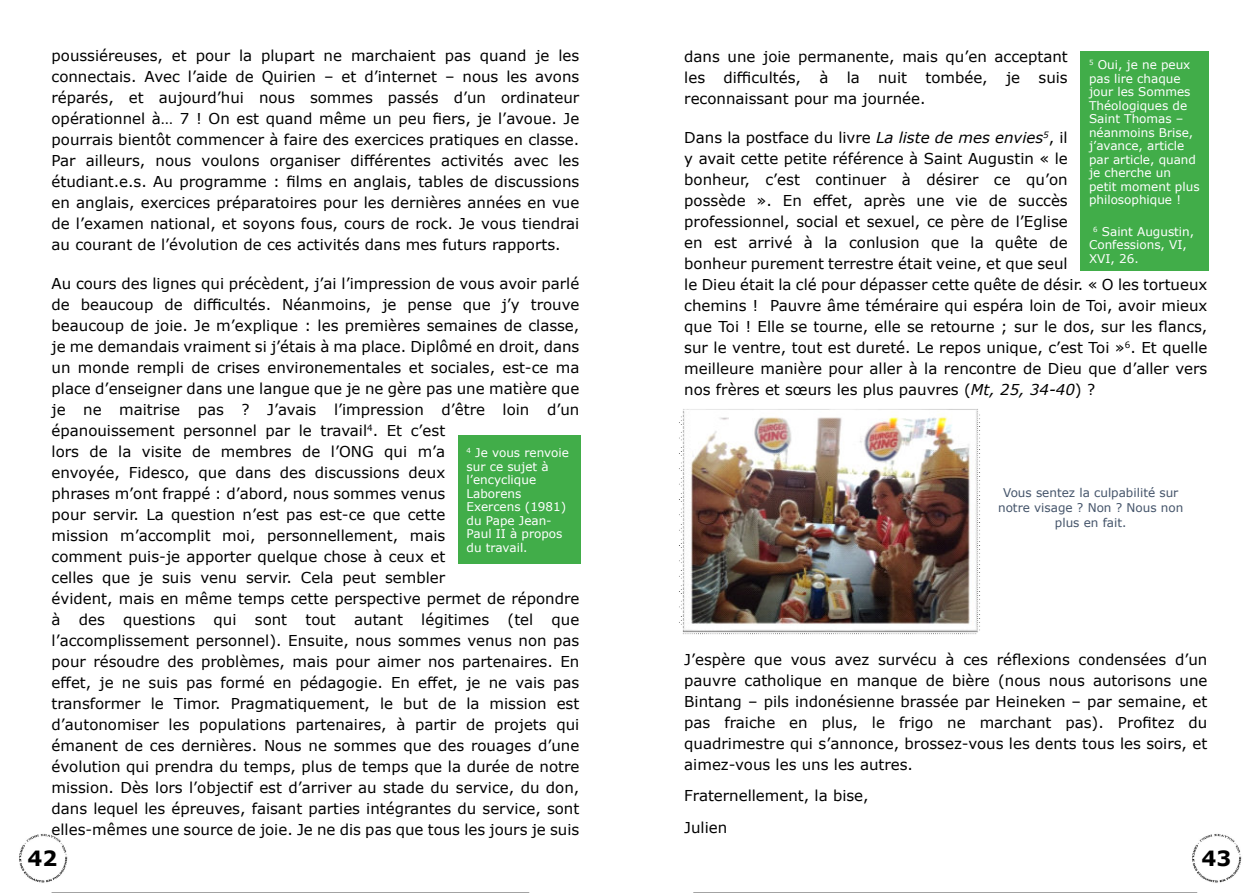
<style>
.page{position:relative;width:1259px;height:893px;background:#fff}
.page>*{position:absolute;margin:0;border:0;box-sizing:border-box;transform-origin:0 0}
.t1{font:700 21px "Verdana";color:#000}
.t2{font:15px/21px "Verdana";color:#000;text-align:justify}
.t3{font:12px/13.5px "Verdana";color:#fff}
.t4{font:12px/15px "Verdana";color:#44546a;text-align:center}
.s1{font-style:italic}
</style>
<div class="page">
<img style="left:1192px;top:834px;width:50px;height:49px">
<img style="left:19px;top:834px;width:49px;height:49px">
<div style="left:458px;top:435px;width:123px;height:129px;background:#41ad49"></div>
<hr style="left:52px;top:892px;width:477px;height:1px;background:#000">
<hr style="left:693px;top:892px;width:504px;height:1px;background:#000">
<img style="left:679px;top:409px;width:301px;height:226px">
<div style="left:1080px;top:51px;width:128px;height:220px;background:#41ad49"></div>
<p class="t2" style="left:52px;top:46px;width:529px">poussiéreuses, et pour la plupart ne marchaient pas quand je les connectais. Avec l’aide de Quirien – et d’internet – nous les avons réparés, et aujourd’hui nous sommes passés d’un ordinateur opérationnel à… 7 ! On est quand même un peu fiers, je l’avoue. Je pourrais bientôt commencer à faire des exercices pratiques en classe.<br>Par ailleurs, nous voulons organiser différentes activités avec les étudiant.e.s. Au programme : films en anglais, tables de discussions en anglais, exercices préparatoires pour les dernières années en vue de l’examen national, et soyons fous, cours de rock. Je vous tiendrai au courant de l’évolution de ces activités dans mes futurs rapports.</p>
<p class="t2" style="left:52px;top:274px;width:529px;text-align:left">Au cours des lignes qui précèdent, j’ai l’impression de vous avoir parlé de beaucoup de difficultés. Néanmoins, je pense que j’y trouve beaucoup de joie. Je m’explique : les premières semaines de classe, je me demandais vraiment si j’étais à ma place. Diplômé en droit, dans un monde rempli de crises environementales et sociales, est-ce ma place d’enseigner dans une langue que je ne gère pas une matière que je ne maitrise pas ? J’avais l’impression d’être loin d’un épanouissement personnel par le travail<sup>4</sup>. Et c’est<br>lors de la visite de membres de l’ONG qui m’a<br>envoyée, Fidesco, que dans des discussions deux<br>phrases m’ont frappé : d’abord, nous sommes venus<br>pour servir. La question n’est pas est-ce que cette<br>mission m’accomplit moi, personnellement, mais<br>comment puis-je apporter quelque chose à ceux et<br>celles que je suis venu servir. Cela peut sembler<br>évident, mais en même temps cette perspective permet de répondre à des questions qui sont tout autant légitimes (tel que l’accomplissement personnel). Ensuite, nous sommes venus non pas pour résoudre des problèmes, mais pour aimer nos partenaires. En effet, je ne suis pas formé en pédagogie. En effet, je ne vais pas transformer le Timor. Pragmatiquement, le but de la mission est d’autonomiser les populations partenaires, à partir de projets qui émanent de ces dernières. Nous ne sommes que des rouages d’une évolution qui prendra du temps, plus de temps que la durée de notre mission. Dès lors l’objectif est d’arriver au stade du service, du don, dans lequel les épreuves, faisant parties intégrantes du service, sont elles-mêmes une source de joie. Je ne dis pas que tous les jours je suis</p>
<p class="t3" style="left:466px;top:447px;width:104px"><sup>4</sup> Je vous renvoie sur ce sujet à l’encyclique<br>Laborens<br>Exercens (1981) du Pape Jean-<br>Paul II à propos du travail.</p>
<p class="t2" style="left:684px;top:47px;width:385px">dans une joie permanente, mais qu’en acceptant les difficultés, à la nuit tombée, je suis reconnaissant pour ma journée.</p>
<p class="t2" style="left:684px;top:128px;width:524px;text-align:left">Dans la postface du livre <span class="s1">La liste de mes envies</span><sup>5</sup>, il<br>y avait cette petite référence à Saint Augustin « le<br>bonheur, c’est continuer à désirer ce qu’on<br>possède ». En effet, après une vie de succès<br>professionnel, social et sexuel, ce père de l’Eglise<br>en est arrivé à la conlusion que la quête de<br>bonheur purement terrestre était veine, et que seul<br>le Dieu était la clé pour dépasser cette quête de désir. « O les tortueux chemins ! Pauvre âme téméraire qui espéra loin de Toi, avoir mieux que Toi ! Elle se tourne, elle se retourne ; sur le dos, sur les flancs, sur le ventre, tout est dureté. Le repos unique, c’est Toi »<sup>6</sup>. Et quelle meilleure manière pour aller à la rencontre de Dieu que d’aller vers nos frères et sœurs les plus pauvres (<span class="s1">Mt, 25, 34-40</span>) ?</p>
<p class="t3" style="left:1089px;top:59px;width:112px"><sup>5</sup> Oui, je ne peux pas lire chaque jour les Sommes<br>Théologiques de<br>Saint Thomas – néanmoins Brise, j’avance, article par article, quand je cherche un petit moment plus philosophique !</p>
<p class="t3" style="left:1089px;top:225px;width:107px;text-indent:4px"><sup>6</sup> Saint Augustin,<br>Confessions, VI,<br>XVI, 26.</p>
<p class="t4" style="left:998px;top:486px;width:187px">Vous sentez la culpabilité sur notre visage ? Non ? Nous non plus en fait.</p>
<p class="t2" style="left:684px;top:650px;width:524px">J’espère que vous avez survécu à ces réflexions condensées d’un pauvre catholique en manque de bière (nous nous autorisons une Bintang – pils indonésienne brassée par Heineken – par semaine, et pas fraiche en plus, le frigo ne marchant pas). Profitez du quadrimestre qui s’annonce, brossez-vous les dents tous les soirs, et aimez-vous les uns les autres.</p>
<p class="t2" style="left:684px;top:781px;width:186px;line-height:31.5px">Fraternellement, la bise,<br>Julien</p>
<h1 class="t1" style="left:28px;top:850px;width:31px">42</h1>
<h1 class="t1" style="left:1201px;top:850px;width:31px">43</h1>
</div>
